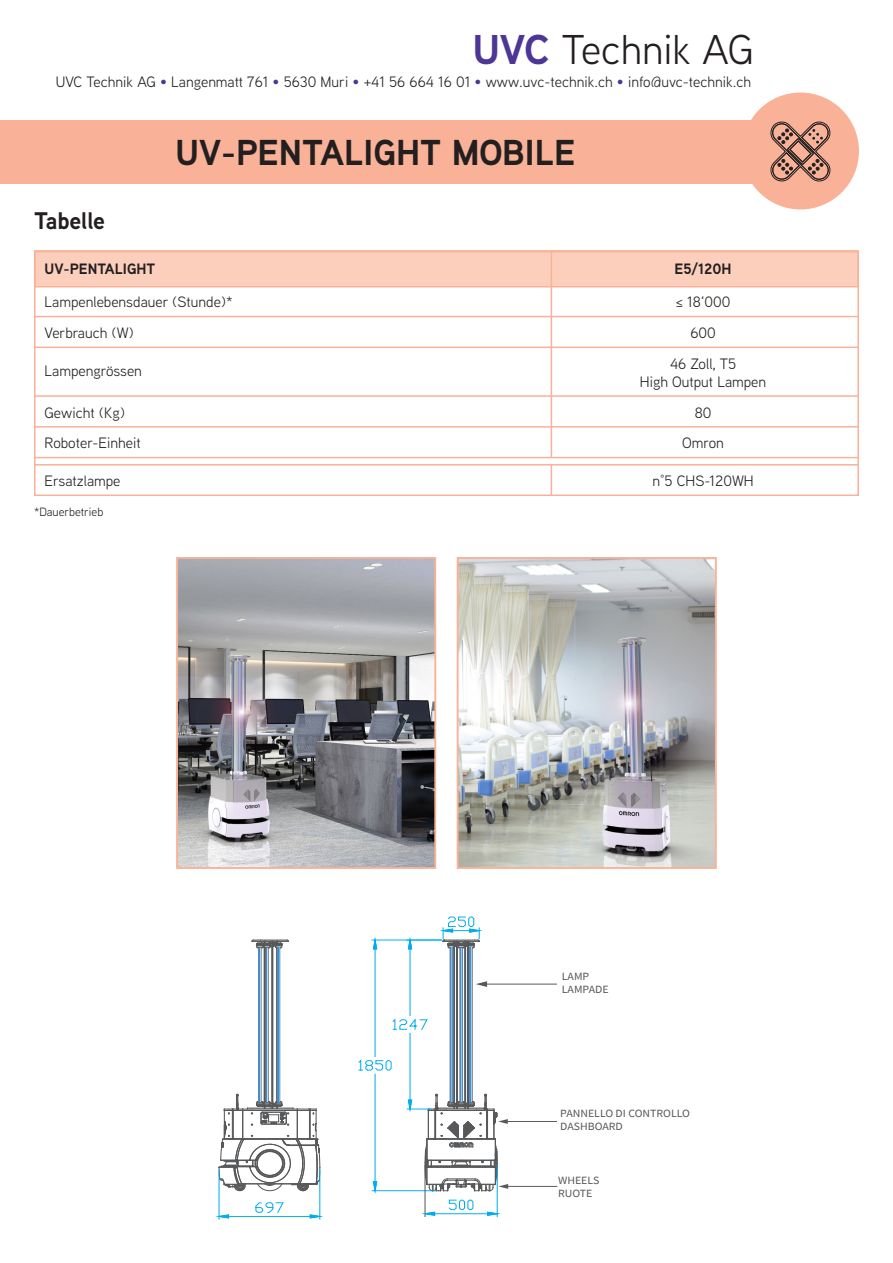
<style>
.page{position:relative;width:893px;height:1263px;background:#fff}
.page>*{position:absolute;margin:0;border:0;box-sizing:border-box;transform-origin:0 0}
.t1{font:41.55px "Aaux Next";color:#231f20}
.t2{font:700 36px "Aaux Next";color:#231f20}
.t3{font:700 24px "Aaux Next";letter-spacing:-.005em;color:#231f20}
.t4{font:15px/18px "Aaux Next";color:#231f20;text-align:center}
.t5{font:700 15px "Aaux Next";color:#231f20}
.t6{font:12px "Aaux Next";color:#231f20}
.t7{font:11.1px/13.4px "Source Sans Pro";color:#57585a;scale:1.07 1}
.s1{font-weight:700;color:#4e3696}
.s2{color:#4e3696}
</style>
<div class="page">
<div style="left:34px;top:250px;width:825px;height:37px;background:#fccfbc;border:2px solid #f9b297"></div>
<hr style="left:34px;top:316px;width:825px;height:1px;background:#f9b297">
<hr style="left:34px;top:347px;width:825px;height:1px;background:#f9b297">
<hr style="left:34px;top:395px;width:825px;height:2px;background:#f9b297">
<hr style="left:34px;top:426px;width:825px;height:2px;background:#f9b297">
<hr style="left:34px;top:457px;width:825px;height:1px;background:#f9b297">
<hr style="left:34px;top:464px;width:825px;height:1px;background:#f9b297">
<div style="left:34px;top:251px;width:825px;height:245px;border:2px solid #f9b297"></div>
<hr style="left:551px;top:251px;width:1px;height:206px;background:#f9b297">
<hr style="left:551px;top:464px;width:1px;height:32px;background:#f9b297">
<div style="left:0;top:120px;width:812px;height:63px;background:#f9b297"></div>
<div style="left:742px;top:93px;width:117px;height:116px;background:#f9b297;border-radius:50%"></div>
<svg style="left:771px;top:122px;width:59px;height:59px"></svg>
<div style="left:790px;top:141px;width:21px;height:21px;border:1px solid #231f20;border-radius:8px"></div>
<hr style="left:462px;top:948px;width:1px;height:153px;background:#57585a">
<hr style="left:472px;top:948px;width:1px;height:153px;background:#57585a">
<hr style="left:452px;top:948px;width:1px;height:153px;background:#57585a">
<hr style="left:457px;top:941px;width:1px;height:167px;background:#57585a">
<hr style="left:465px;top:941px;width:1px;height:167px;background:#57585a">
<hr style="left:456px;top:941px;width:1px;height:167px;background:#57585a">
<hr style="left:467px;top:945px;width:1px;height:159px;background:#57585a">
<hr style="left:468px;top:945px;width:1px;height:159px;background:#57585a">
<hr style="left:454px;top:945px;width:1px;height:159px;background:#57585a">
<hr style="left:261px;top:948px;width:1px;height:153px;background:#57585a">
<hr style="left:258px;top:948px;width:1px;height:153px;background:#57585a">
<hr style="left:268px;top:948px;width:1px;height:153px;background:#57585a">
<hr style="left:272px;top:941px;width:1px;height:167px;background:#57585a">
<hr style="left:264px;top:947px;width:1px;height:155px;background:#57585a">
<svg style="left:251px;top:939px;width:38px;height:9px"></svg>
<hr style="left:277px;top:948px;width:1px;height:153px;background:#57585a">
<hr style="left:252px;top:941px;width:36px;height:1px;background:#57585a">
<hr style="left:219px;top:1170px;width:1px;height:49px;background:#00aeef">
<hr style="left:320px;top:1170px;width:1px;height:49px;background:#00aeef">
<hr style="left:229px;top:1216px;width:81px;height:1px;background:#00aeef">
<svg style="left:216px;top:1214px;width:13px;height:4px"></svg>
<svg style="left:255px;top:1202px;width:29px;height:11px"></svg>
<svg style="left:218px;top:1093px;width:103px;height:98px"></svg>
<svg style="left:310px;top:1214px;width:13px;height:4px"></svg>
<hr style="left:372px;top:1190px;width:64px;height:1px;background:#00aeef">
<hr style="left:372px;top:940px;width:69px;height:1px;background:#00aeef">
<hr style="left:375px;top:1074px;width:1px;height:108px;background:#00aeef">
<hr style="left:375px;top:949px;width:1px;height:107px;background:#00aeef">
<svg style="left:373px;top:1181px;width:4px;height:13px"></svg>
<svg style="left:358px;top:1059px;width:34px;height:12px"></svg>
<svg style="left:373px;top:937px;width:4px;height:12px"></svg>
<hr style="left:425px;top:1165px;width:1px;height:51px;background:#57585a">
<hr style="left:497px;top:1166px;width:1px;height:50px;background:#00aeef">
<hr style="left:435px;top:1213px;width:53px;height:1px;background:#00aeef">
<svg style="left:422px;top:1211px;width:13px;height:5px"></svg>
<svg style="left:448px;top:1199px;width:25px;height:11px"></svg>
<svg style="left:487px;top:1211px;width:14px;height:5px"></svg>
<hr style="left:410px;top:949px;width:1px;height:66px;background:#00aeef">
<hr style="left:410px;top:1033px;width:1px;height:67px;background:#00aeef">
<svg style="left:408px;top:937px;width:4px;height:12px"></svg>
<svg style="left:392px;top:1018px;width:36px;height:12px"></svg>
<svg style="left:439px;top:916px;width:44px;height:32px"></svg>
<svg style="left:278px;top:947px;width:2px;height:154px"></svg>
<svg style="left:266px;top:948px;width:2px;height:154px"></svg>
<svg style="left:259px;top:948px;width:2px;height:154px"></svg>
<svg style="left:450px;top:948px;width:2px;height:145px"></svg>
<svg style="left:460px;top:948px;width:2px;height:145px"></svg>
<svg style="left:470px;top:948px;width:2px;height:145px"></svg>
<hr style="left:506px;top:1121px;width:51px;height:1px;background:#57585a">
<hr style="left:485px;top:983px;width:72px;height:1px;background:#57585a">
<svg style="left:476px;top:981px;width:11px;height:6px"></svg>
<hr style="left:506px;top:1186px;width:51px;height:1px;background:#57585a">
<svg style="left:407px;top:1093px;width:101px;height:98px"></svg>
<img style="left:179px;top:560px;width:254px;height:306px">
<div style="left:176px;top:557px;width:260px;height:312px;border:2px solid #f9b297"></div>
<img style="left:460px;top:560px;width:254px;height:306px">
<div style="left:457px;top:557px;width:260px;height:312px;border:2px solid #f9b297"></div>
<h1 class="t1" style="left:473px;top:22px;width:282px"><span class="s1">UVC</span> Technik AG</h1>
<p class="t4" style="left:56px;top:72px;width:697px">UVC Technik AG <span class="s2">•</span> Langenmatt 761 <span class="s2">•</span> 5630 Muri <span class="s2">•</span> +41 56 664 16 01 <span class="s2">•</span> www.uvc-technik.ch <span class="s2">•</span> info@uvc-technik.ch</p>
<h2 class="t2" style="left:176px;top:127px;width:401px">UV-PENTALIGHT MOBILE</h2>
<h3 class="t3" style="left:34px;top:204px;width:73px">Tabelle</h3>
<p class="t5" style="left:45px;top:259px;width:112px">UV-PENTALIGHT</p>
<p class="t5" style="left:674px;top:259px;width:59px">E5/120H</p>
<p class="t4" style="left:45px;top:293px;width:190px">Lampenlebensdauer (Stunde)*</p>
<p class="t4" style="left:676px;top:293px;width:56px">≤ 18‘000</p>
<p class="t4" style="left:45px;top:323px;width:91px">Verbrauch (W)</p>
<p class="t4" style="left:690px;top:323px;width:27px">600</p>
<p class="t4" style="left:45px;top:362px;width:99px">Lampengrössen</p>
<p class="t4" style="left:640px;top:354px;width:128px">46 Zoll, T5<br>High Output Lampen</p>
<p class="t4" style="left:45px;top:403px;width:82px">Gewicht (Kg)</p>
<p class="t4" style="left:695px;top:403px;width:18px">80</p>
<p class="t4" style="left:45px;top:434px;width:98px">Roboter-Einheit</p>
<p class="t4" style="left:682px;top:434px;width:43px">Omron</p>
<p class="t4" style="left:45px;top:471px;width:77px">Ersatzlampe</p>
<p class="t4" style="left:652px;top:471px;width:103px">n°5 CHS-120WH</p>
<p class="t6" style="left:34px;top:504px;width:71px">*Dauerbetrieb</p>
<p class="t7" style="left:562px;top:969px;width:45px">LAMP<br>LAMPADE</p>
<p class="t7" style="left:560px;top:1106px;width:123px">PANNELLO DI CONTROLLO<br>DASHBOARD</p>
<p class="t7" style="left:558px;top:1173px;width:40px">WHEELS<br>RUOTE</p>
</div>
